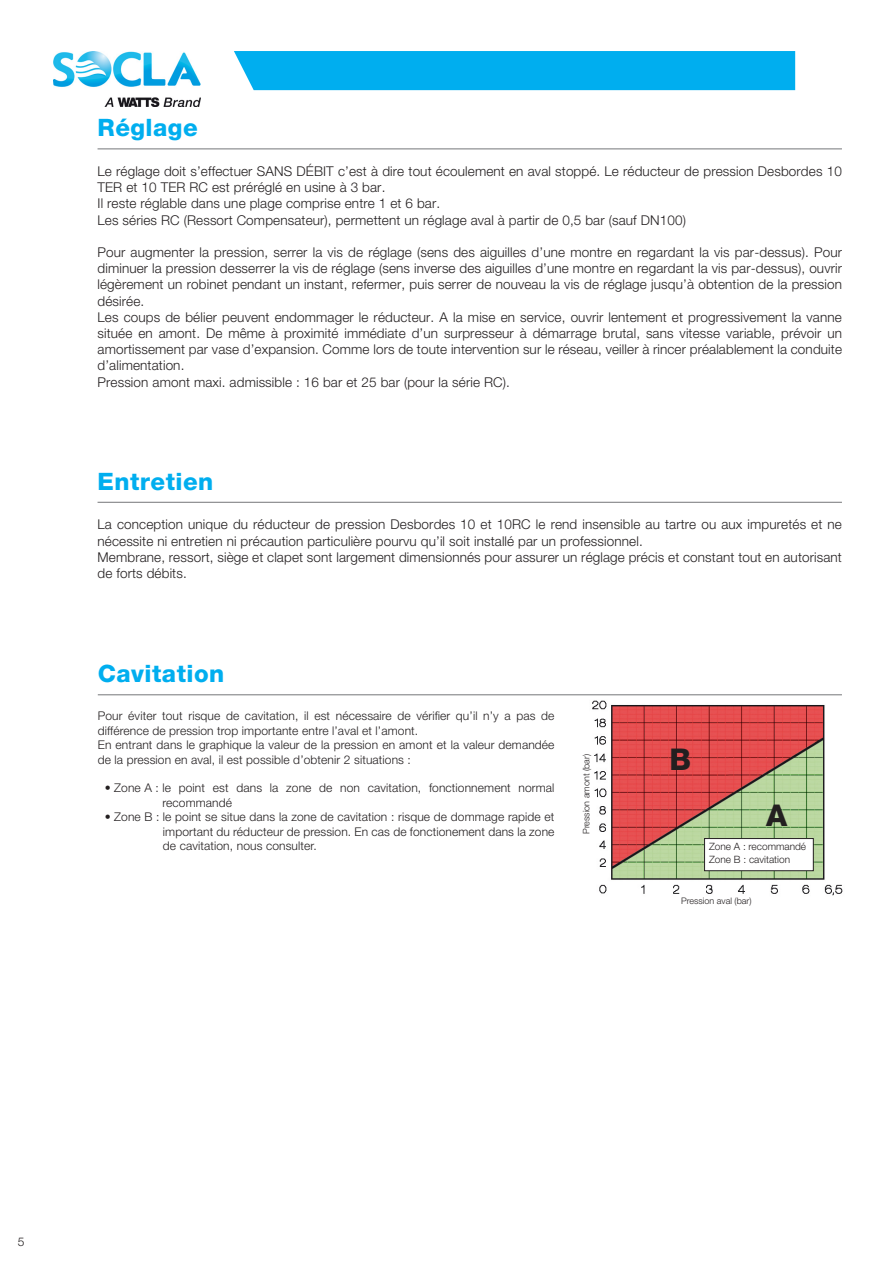
<style>
.page{position:relative;width:893px;height:1263px;background:#fff}
.page>*{position:absolute;margin:0;border:0;box-sizing:border-box;transform-origin:0 0}
.Normale{font:800 30px "Helvetica Neue LT Std";color:#231f20}
.Normale-2{font:800 24px "Helvetica Neue LT Std";letter-spacing:.02em;color:#00aeef}
.t1{font:300 13.5px/16.2px "Helvetica Neue LT Std";letter-spacing:.01em;color:#231f20}
.t2{font:300 12px/14.4px "Helvetica Neue LT Std";letter-spacing:.01em;color:#231f20}
.t3{font:300 10.05px "Helvetica Neue LT Std";color:#231f20}
.t4{font:300 9px "Helvetica Neue LT Std";color:#231f20}
</style>
<div class="page">
<div style="left:234px;top:51px;width:561px;height:39px;background:#00aeef"></div>
<img style="left:53px;top:51px;width:148px;height:56px">
<hr style="left:98px;top:148px;width:744px;height:1px;background:#757679">
<hr style="left:98px;top:502px;width:744px;height:1px;background:#757679">
<hr style="left:98px;top:694px;width:744px;height:1px;background:#757679">
<img style="left:592px;top:700px;width:251px;height:196px">
<div style="left:705px;top:838px;width:108px;height:33px;background:#fff"></div>
<div style="left:704px;top:838px;width:110px;height:33px;border:1px solid #231f20"></div>
<p class="Normale-2" style="left:98px;top:113px;width:102px">Réglage</p>
<p class="t1" style="left:98px;top:163px;width:746px">Le réglage doit s’effectuer SANS DÉBIT c’est à dire tout écoulement en aval stoppé. Le réducteur de pression Desbordes 10<br>TER et 10 TER RC est préréglé en usine à 3 bar.</p>
<p class="t1" style="left:98px;top:195px;width:344px">Il reste réglable dans une plage comprise entre 1 et 6 bar.</p>
<p class="t1" style="left:98px;top:211px;width:590px">Les séries RC (Ressort Compensateur), permettent un réglage aval à partir de 0,5 bar (sauf DN100)</p>
<p class="t1" style="left:98px;top:244px;width:746px;text-align:justify">Pour augmenter la pression, serrer la vis de réglage (sens des aiguilles d’une montre en regardant la vis par-dessus). Pour diminuer la pression desserrer la vis de réglage (sens inverse des aiguilles d’une montre en regardant la vis par-dessus), ouvrir légèrement un robinet pendant un instant, refermer, puis serrer de nouveau la vis de réglage jusqu’à obtention de la pression désirée.</p>
<p class="t1" style="left:98px;top:309px;width:746px;text-align:justify">Les coups de bélier peuvent endommager le réducteur. A la mise en service, ouvrir lentement et progressivement la vanne située en amont. De même à proximité immédiate d’un surpresseur à démarrage brutal, sans vitesse variable, prévoir un amortissement par vase d’expansion. Comme lors de toute intervention sur le réseau, veiller à rincer préalablement la conduite d’alimentation.</p>
<p class="t1" style="left:98px;top:373px;width:414px">Pression amont maxi. admissible : 16 bar et 25 bar (pour la série RC).</p>
<p class="Normale-2" style="left:98px;top:467px;width:117px">Entretien</p>
<p class="t1" style="left:98px;top:516px;width:746px">La conception unique du réducteur de pression Desbordes 10 et 10RC le rend insensible au tartre ou aux impuretés et ne nécessite ni entretien ni précaution particulière pourvu qu’il soit installé par un professionnel.</p>
<p class="t1" style="left:98px;top:548px;width:746px">Membrane, ressort, siège et clapet sont largement dimensionnés pour assurer un réglage précis et constant tout en autorisant de forts débits.</p>
<p class="Normale-2" style="left:98px;top:659px;width:128px">Cavitation</p>
<p class="t2" style="left:98px;top:709px;width:458px">Pour éviter tout risque de cavitation, il est nécessaire de vérifier qu’il n’y a pas de différence de pression trop importante entre l’aval et l’amont.</p>
<p class="t2" style="left:98px;top:737px;width:458px">En entrant dans le graphique la valeur de la pression en amont et la valeur demandée de la pression en aval, il est possible d’obtenir 2 situations :</p>
<p class="t2" style="left:162px;top:781px;width:393px;text-indent:-58px">• Zone A : le point est dans la zone de non cavitation, fonctionnement normal recommandé</p>
<p class="t2" style="left:163px;top:809px;width:393px;text-align:justify;text-indent:-58px">• Zone B : le point se situe dans la zone de cavitation : risque de dommage rapide et important du réducteur de pression. En cas de fonctionement dans la zone de cavitation, nous consulter.</p>
<p class="Normale" style="left:766px;top:798px;width:23px">A</p>
<p class="Normale" style="left:669px;top:741px;width:23px">B</p>
<p class="t4" style="left:581px;top:834px;width:81px;rotate:-90deg">Pression amont (bar)</p>
<p class="t3" style="left:709px;top:841px;width:99px">Zone A : recommandé</p>
<p class="t3" style="left:709px;top:854px;width:83px">Zone B : cavitation</p>
<p class="t4" style="left:681px;top:895px;width:72px">Pression aval (bar)</p>
<p class="t2" style="left:18px;top:1234px;width:8px">5</p>
</div>
